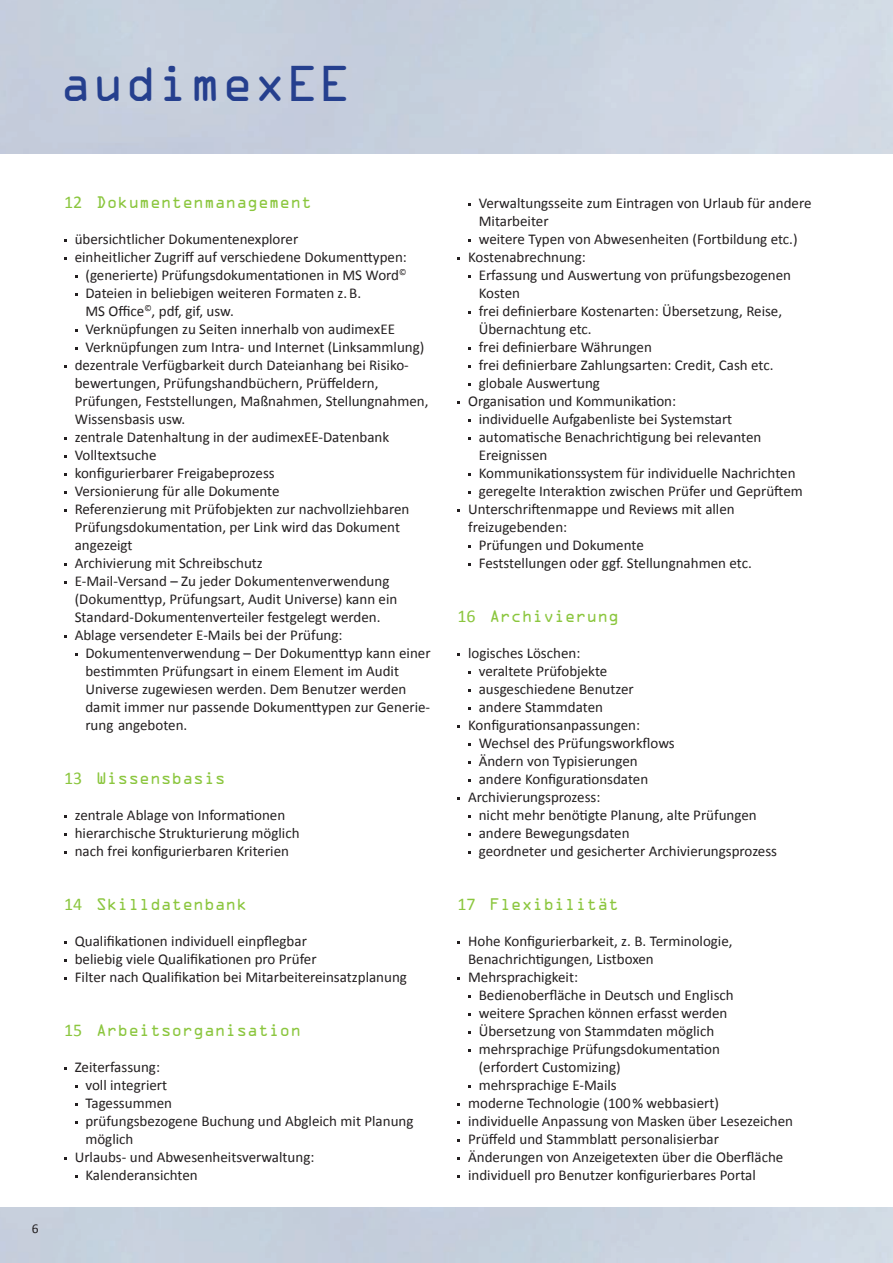
<style>
.page{position:relative;width:893px;height:1263px;background:#fff}
.page>*{position:absolute;margin:0;border:0;box-sizing:border-box;transform-origin:0 0}
.t1{font:45px "OCRAM";color:#253f8e}
.t2{font:15px/18px "Calibri";color:#231f20}
.t3{font:15px "OCRAM";color:#8bc63e}
.t4{font:13.5px "Calibri";color:#231f20}
.s1{font-family:"Calibri";font-size:18px}
</style>
<div class="page">
<h1 class="t1" style="left:60px;top:57px;width:293px">audimexEE</h1>
<p class="t4" style="left:32px;top:1220px;width:8px">6</p>
<p class="t3" style="left:64px;top:193px;width:249px"><span class="s1">12</span> Dokumentenmanagement</p>
<p class="t2" style="left:75px;top:230px;width:225px">übersichtlicher Dokumentenexplorer</p>
<p class="t2" style="left:75px;top:248px;width:334px">einheitlicher Zugriff auf verschiedene Dokumenttypen:</p>
<p class="t2" style="left:85px;top:266px;width:323px">(generierte) Prüfungsdokumentationen in MS Word<sup>©</sup></p>
<p class="t2" style="left:85px;top:284px;width:277px">Dateien in beliebigen weiteren Formaten z. B.</p>
<p class="t2" style="left:85px;top:302px;width:150px">MS Office<sup>©</sup>, pdf, gif, usw.</p>
<p class="t2" style="left:85px;top:320px;width:311px">Verknüpfungen zu Seiten innerhalb von audimexEE</p>
<p class="t2" style="left:85px;top:338px;width:341px">Verknüpfungen zum Intra- und Internet (Linksammlung)</p>
<p class="t2" style="left:75px;top:356px;width:336px">dezentrale Verfügbarkeit durch Dateianhang bei Risiko-</p>
<p class="t2" style="left:75px;top:374px;width:305px">bewertungen, Prüfungshandbüchern, Prüffeldern,</p>
<p class="t2" style="left:75px;top:392px;width:355px">Prüfungen, Feststellungen, Maßnahmen, Stellungnahmen,</p>
<p class="t2" style="left:75px;top:410px;width:112px">Wissensbasis usw.</p>
<p class="t2" style="left:75px;top:428px;width:316px">zentrale Datenhaltung in der audimexEE-Datenbank</p>
<p class="t2" style="left:75px;top:446px;width:83px">Volltextsuche</p>
<p class="t2" style="left:75px;top:464px;width:201px">konfigurierbarer Freigabeprozess</p>
<p class="t2" style="left:75px;top:482px;width:206px">Versionierung für alle Dokumente</p>
<p class="t2" style="left:75px;top:500px;width:336px">Referenzierung mit Prüfobjekten zur nachvollziehbaren</p>
<p class="t2" style="left:75px;top:518px;width:327px">Prüfungsdokumentation, per Link wird das Dokument</p>
<p class="t2" style="left:75px;top:536px;width:59px">angezeigt</p>
<p class="t2" style="left:75px;top:554px;width:190px">Archivierung mit Schreibschutz</p>
<p class="t2" style="left:75px;top:572px;width:316px">E-Mail-Versand – Zu jeder Dokumentenverwendung</p>
<p class="t2" style="left:75px;top:590px;width:324px">(Dokumenttyp, Prüfungsart, Audit Universe) kann ein</p>
<p class="t2" style="left:75px;top:608px;width:307px">Standard-Dokumentenverteiler festgelegt werden.</p>
<p class="t2" style="left:75px;top:626px;width:269px">Ablage versendeter E-Mails bei der Prüfung:</p>
<p class="t2" style="left:85px;top:644px;width:347px">Dokumentenverwendung – Der Dokumenttyp kann einer</p>
<p class="t2" style="left:85px;top:662px;width:315px">bestimmten Prüfungsart in einem Element im Audit</p>
<p class="t2" style="left:85px;top:680px;width:322px">Universe zugewiesen werden. Dem Benutzer werden</p>
<p class="t2" style="left:85px;top:698px;width:346px">damit immer nur passende Dokumenttypen zur Generie-</p>
<p class="t2" style="left:85px;top:716px;width:103px">rung angeboten.</p>
<p class="t3" style="left:64px;top:769px;width:163px"><span class="s1">13</span> Wissensbasis</p>
<p class="t2" style="left:75px;top:806px;width:226px">zentrale Ablage von Informationen hierarchische Strukturierung möglich nach frei konfigurierbaren Kriterien</p>
<p class="t3" style="left:64px;top:895px;width:185px"><span class="s1">14</span> Skilldatenbank</p>
<p class="t2" style="left:75px;top:932px;width:334px">Qualifikationen individuell einpflegbar<br>beliebig viele Qualifikationen pro Prüfer<br>Filter nach Qualifikation bei Mitarbeitereinsatzplanung</p>
<p class="t3" style="left:64px;top:1021px;width:239px"><span class="s1">15</span> Arbeitsorganisation</p>
<p class="t2" style="left:75px;top:1058px;width:87px">Zeiterfassung:</p>
<p class="t2" style="left:85px;top:1076px;width:83px">voll integriert</p>
<p class="t2" style="left:85px;top:1094px;width:88px">Tagessummen</p>
<p class="t2" style="left:85px;top:1112px;width:330px">prüfungsbezogene Buchung und Abgleich mit Planung</p>
<p class="t2" style="left:85px;top:1130px;width:50px">möglich</p>
<p class="t2" style="left:75px;top:1148px;width:241px">Urlaubs- und Abwesenheitsverwaltung:</p>
<p class="t2" style="left:85px;top:1166px;width:114px">Kalenderansichten</p>
<p class="t2" style="left:479px;top:194px;width:334px">Verwaltungsseite zum Eintragen von Urlaub für andere</p>
<p class="t2" style="left:479px;top:212px;width:71px">Mitarbeiter</p>
<p class="t2" style="left:479px;top:230px;width:320px">weitere Typen von Abwesenheiten (Fortbildung etc.)</p>
<p class="t2" style="left:468px;top:248px;width:119px">Kostenabrechnung:</p>
<p class="t2" style="left:479px;top:266px;width:314px">Erfassung und Auswertung von prüfungsbezogenen</p>
<p class="t2" style="left:479px;top:284px;width:43px">Kosten</p>
<p class="t2" style="left:479px;top:302px;width:305px">frei definierbare Kostenarten: Übersetzung, Reise,</p>
<p class="t2" style="left:479px;top:320px;width:114px">Übernachtung etc.</p>
<p class="t2" style="left:479px;top:338px;width:175px">frei definierbare Währungen</p>
<p class="t2" style="left:479px;top:356px;width:296px">frei definierbare Zahlungsarten: Credit, Cash etc.</p>
<p class="t2" style="left:479px;top:374px;width:123px">globale Auswertung</p>
<p class="t2" style="left:468px;top:392px;width:210px">Organisation und Kommunikation:</p>
<p class="t2" style="left:479px;top:410px;width:255px">individuelle Aufgabenliste bei Systemstart</p>
<p class="t2" style="left:479px;top:428px;width:284px">automatische Benachrichtigung bei relevanten</p>
<p class="t2" style="left:479px;top:446px;width:70px">Ereignissen</p>
<p class="t2" style="left:479px;top:464px;width:318px">Kommunikationssystem für individuelle Nachrichten</p>
<p class="t2" style="left:479px;top:482px;width:326px">geregelte Interaktion zwischen Prüfer und Geprüftem</p>
<p class="t2" style="left:468px;top:500px;width:268px">Unterschriftenmappe und Reviews mit allen</p>
<p class="t2" style="left:468px;top:518px;width:101px">freizugebenden:</p>
<p class="t2" style="left:479px;top:536px;width:167px">Prüfungen und Dokumente</p>
<p class="t2" style="left:479px;top:554px;width:275px">Feststellungen oder ggf. Stellungnahmen etc.</p>
<p class="t3" style="left:457px;top:607px;width:163px"><span class="s1">16</span> Archivierung</p>
<p class="t2" style="left:468px;top:644px;width:114px">logisches Löschen:</p>
<p class="t2" style="left:479px;top:662px;width:130px">veraltete Prüfobjekte</p>
<p class="t2" style="left:479px;top:680px;width:157px">ausgeschiedene Benutzer</p>
<p class="t2" style="left:479px;top:698px;width:126px">andere Stammdaten</p>
<p class="t2" style="left:468px;top:716px;width:174px">Konfigurationsanpassungen:</p>
<p class="t2" style="left:479px;top:734px;width:198px">Wechsel des Prüfungsworkflows</p>
<p class="t2" style="left:479px;top:752px;width:161px">Ändern von Typisierungen</p>
<p class="t2" style="left:479px;top:770px;width:171px">andere Konfigurationsdaten</p>
<p class="t2" style="left:468px;top:788px;width:134px">Archivierungsprozess:</p>
<p class="t2" style="left:479px;top:806px;width:280px">nicht mehr benötigte Planung, alte Prüfungen</p>
<p class="t2" style="left:479px;top:824px;width:152px">andere Bewegungsdaten</p>
<p class="t2" style="left:479px;top:842px;width:300px">geordneter und gesicherter Archivierungsprozess</p>
<p class="t3" style="left:457px;top:895px;width:163px"><span class="s1">17</span> Flexibilität</p>
<p class="t2" style="left:468px;top:932px;width:266px">Hohe Konfigurierbarkeit, z. B. Terminologie,<br>Benachrichtigungen, Listboxen<br>Mehrsprachigkeit:</p>
<p class="t2" style="left:479px;top:986px;width:256px">Bedienoberfläche in Deutsch und Englisch</p>
<p class="t2" style="left:479px;top:1004px;width:250px">weitere Sprachen können erfasst werden</p>
<p class="t2" style="left:479px;top:1022px;width:237px">Übersetzung von Stammdaten möglich</p>
<p class="t2" style="left:479px;top:1040px;width:243px">mehrsprachige Prüfungsdokumentation</p>
<p class="t2" style="left:479px;top:1058px;width:144px">(erfordert Customizing)</p>
<p class="t2" style="left:479px;top:1076px;width:140px">mehrsprachige E-Mails</p>
<p class="t2" style="left:468px;top:1094px;width:252px">moderne Technologie (100% webbasiert)</p>
<p class="t2" style="left:468px;top:1112px;width:327px">individuelle Anpassung von Masken über Lesezeichen</p>
<p class="t2" style="left:468px;top:1130px;width:252px">Prüffeld und Stammblatt personalisierbar</p>
<p class="t2" style="left:468px;top:1148px;width:317px">Änderungen von Anzeigetexten über die Oberfläche</p>
<p class="t2" style="left:468px;top:1166px;width:289px">individuell pro Benutzer konfigurierbares Portal</p>
</div>
